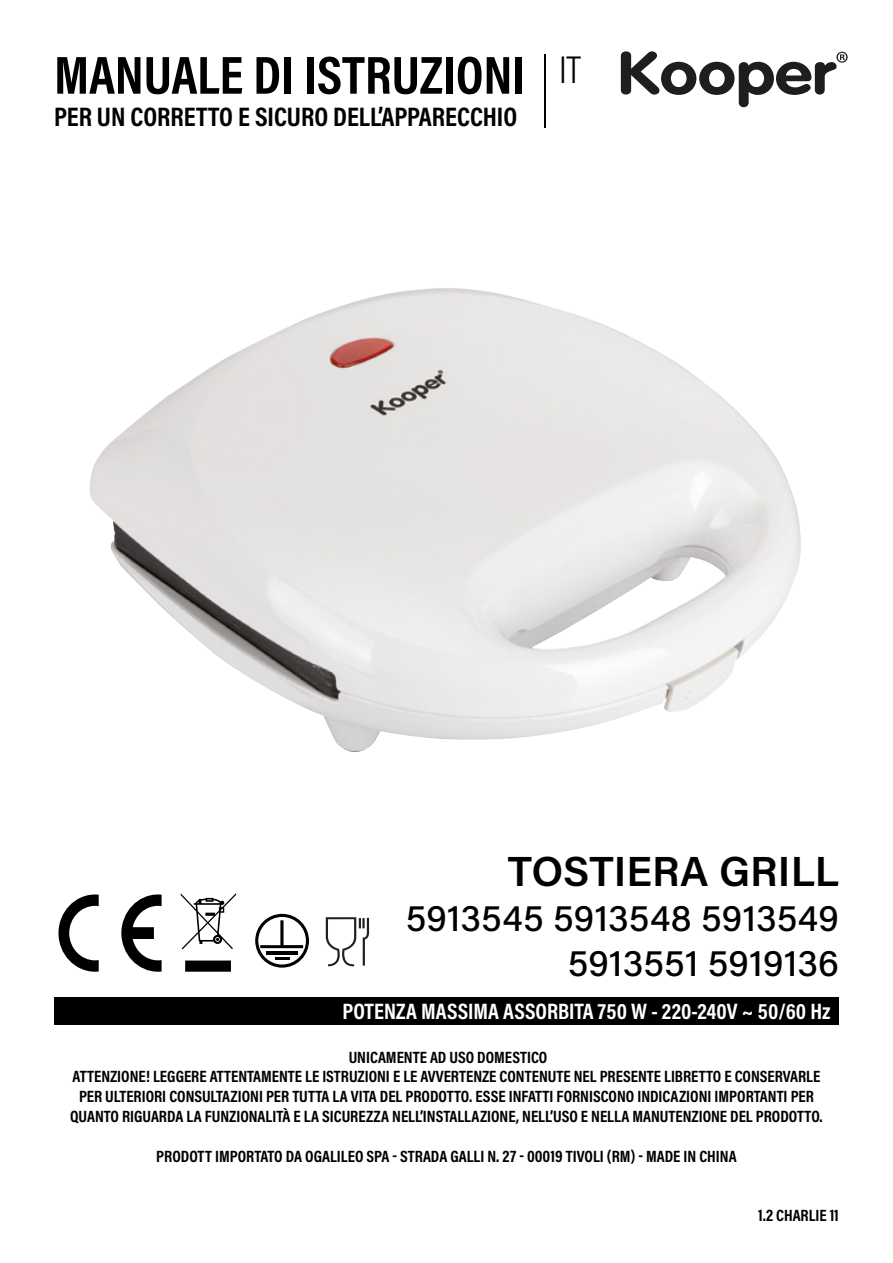
<style>
.page{position:relative;width:893px;height:1263px;background:#fff}
.page>*{position:absolute;margin:0;border:0;box-sizing:border-box;transform-origin:0 0}
.t1{font:700 54px "Acumin Pro Cond";color:#000}
.t2{font:600 42px "Acumin Pro";color:#000001}
.t3{font:300 39px "Acumin Pro Cond";color:#000}
.t4{font:500 37.5px/45px "Acumin Pro";color:#000001;text-align:right}
.t5{font:700 27px "Acumin Pro Cond";color:#000}
.t6{font:700 22.5px "Acumin Pro Cond";color:#fff}
.t7{font:700 16.5px/19.8px "Acumin Pro Cond";color:#000;text-align:center}
</style>
<div class="page">
<div style="left:54px;top:997px;width:785px;height:28px;background:#000"></div>
<hr style="left:545px;top:54px;width:1px;height:74px;background:#000">
<svg style="left:58px;top:894px;width:41px;height:78px"></svg>
<svg style="left:121px;top:894px;width:41px;height:78px"></svg>
<svg style="left:181px;top:893px;width:55px;height:79px"></svg>
<svg style="left:255px;top:914px;width:54px;height:54px"></svg>
<hr style="left:266px;top:951px;width:31px;height:3px;background:#000001">
<hr style="left:275px;top:957px;width:14px;height:3px;background:#000001">
<svg style="left:326px;top:917px;width:43px;height:49px"></svg>
<img style="left:90px;top:288px;width:711px;height:464px">
<svg style="left:621px;top:51px;width:227px;height:56px"></svg>
<h1 class="t1" style="left:54px;top:39px;width:473px">MANUALE DI ISTRUZIONI</h1>
<h3 class="t5" style="left:54px;top:99px;width:465px">PER UN CORRETTO E SICURO DELL’APPARECCHIO</h3>
<h3 class="t3" style="left:559px;top:44px;width:23px">IT</h3>
<h2 class="t2" style="left:508px;top:841px;width:333px">TOSTIERA GRILL</h2>
<h3 class="t4" style="left:406px;top:893px;width:435px">5913545 5913548 5913549<br>5913551 5919136</h3>
<h3 class="t6" style="left:342px;top:997px;width:489px">POTENZA MASSIMA ASSORBITA 750 W - 220-240V ~ 50/60 Hz</h3>
<p class="t7" style="left:70px;top:1046px;width:754px">UNICAMENTE AD USO DOMESTICO<br>ATTENZIONE! LEGGERE ATTENTAMENTE LE ISTRUZIONI E LE AVVERTENZE CONTENUTE NEL PRESENTE LIBRETTO E CONSERVARLE PER ULTERIORI CONSULTAZIONI PER TUTTA LA VITA DEL PRODOTTO. ESSE INFATTI FORNISCONO INDICAZIONI IMPORTANTI PER QUANTO RIGUARDA LA FUNZIONALITÀ E LA SICUREZZA NELL’INSTALLAZIONE, NELL’USO E NELLA MANUTENZIONE DEL PRODOTTO.</p>
<p class="t7" style="left:156px;top:1145px;width:582px">PRODOTT IMPORTATO DA OGALILEO SPA - STRADA GALLI N. 27 - 00019 TIVOLI (RM) - MADE IN CHINA</p>
<p class="t7" style="left:758px;top:1205px;width:82px">1.2 CHARLIE 11</p>
</div>
